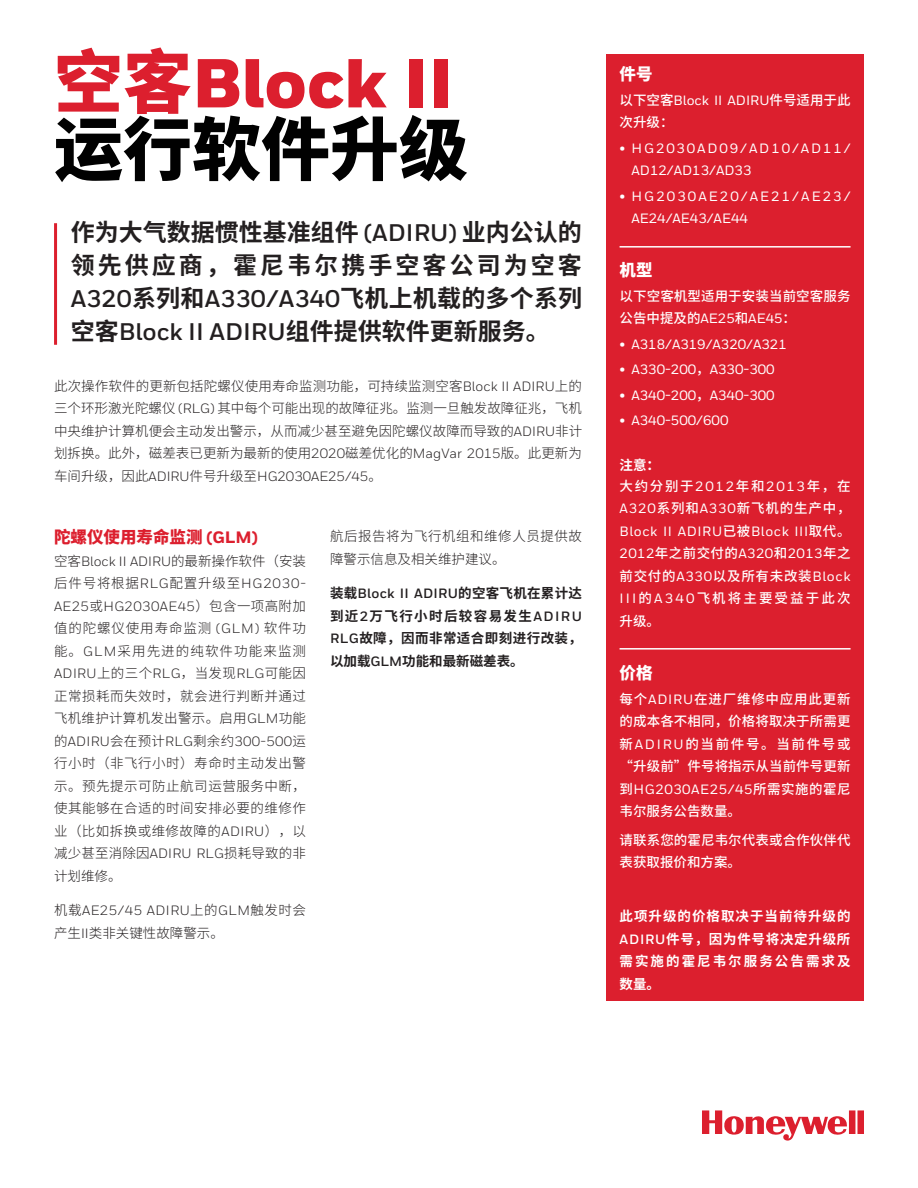
<style>
.page{position:relative;width:918px;height:1188px;background:#fff}
.page>*{position:absolute;margin:0;border:0;box-sizing:border-box;transform-origin:0 0}
.t1{font:900 69px "Honeywell Sans";color:#dc1f2e}
.t2{font:800 69px "Source Han Sans CN";color:#010101}
.t3{font:700 24px/33px "Source Han Sans CN";letter-spacing:.13em;color:#231f20}
.t4{font:700 24px "Honeywell Sans";letter-spacing:.01em;color:#231f20}
.t5{font:700 24px "Source Han Sans CN";color:#231f20}
.t6{font:800 16.5px "Source Han Sans CN";color:#dc1f2e}
.t7{font:800 16.5px "Source Han Sans CN";color:#fff}
.t8{font:300 13.5px/22.5px "Source Han Sans CN";letter-spacing:.02em;color:#231f20;text-align:justify}
.t9{font:500 13.5px/22.5px "Source Han Sans CN";letter-spacing:.005em;color:#fff}
.t10{font:13.5px "Honeywell Sans";letter-spacing:.03em;color:#231f20}
.t11{font:500 13.5px "Honeywell Sans";color:#fff}
.t12{font:300 13.5px/22.5px "Source Han Sans CN";letter-spacing:.04em;color:#231f20}
.t13{font:700 13.5px/22.5px "Source Han Sans CN";letter-spacing:.075em;color:#fff;text-align:justify}
.t14{font:700 13.5px/22.5px "Source Han Sans CN";letter-spacing:.035em;color:#231f20;text-align:justify}
.t15{font:500 13.5px/22.5px "Honeywell Sans";letter-spacing:.045em;color:#fff}
.t16{font:300 13.5px/22.5px "Source Han Sans CN";letter-spacing:.06em;color:#231f20}
.t17{font:300 13.5px/22.5px "Source Han Sans CN";letter-spacing:.075em;color:#231f20}
.t18{font:500 13.5px/22.5px "Source Han Sans CN";letter-spacing:.06em;color:#fff}
.t19{font:500 13.5px/22.5px "Honeywell Sans";letter-spacing:.14em;color:#fff}
.t20{font:500 13.5px/22.5px "Honeywell Sans";letter-spacing:.155em;color:#fff}
.t21{font:13.5px "Honeywell Sans";color:#231f20}
.t22{font:700 13.5px "Honeywell Sans";letter-spacing:.02em;color:#231f20}
.t23{font:500 13.5px "Honeywell Sans";letter-spacing:.04em;color:#fff}
.t24{font:300 13.5px "Source Han Sans CN";color:#231f20}
.s1{font-family:"Source Han Sans CN";font-weight:800}
.s2{font-family:"Honeywell Sans"}
.s3{font-family:"Source Han Sans CN"}
.s4{font-family:"Honeywell Sans";font-weight:400}
.s5{font-family:"Source Han Sans CN";font-weight:300}
</style>
<div class="page">
<hr style="left:54px;top:223px;width:3px;height:122px;background:#dc1f2e">
<div style="left:606px;top:54px;width:258px;height:946px;background:#dc1f2e"></div>
<hr style="left:620px;top:246px;width:231px;height:2px;background:#fff">
<hr style="left:620px;top:648px;width:231px;height:2px;background:#fff">
<svg style="left:702px;top:1110px;width:162px;height:31px"></svg>
<h1 class="t1" style="left:54px;top:41px;width:402px"><span class="s1">空客</span>Block II</h1>
<h1 class="t2" style="left:54px;top:110px;width:416px">运行软件升级</h1>
<h2 class="t3" style="left:71px;top:216px;width:513px">作为大气数据惯性基准组件 <span class="s2">(ADIRU)</span> 业内公认的领先供应商，霍尼韦尔携手空客公司为空客</h2>
<h2 class="t4" style="left:71px;top:284px;width:513px">A320<span class="s3">系列和</span>A330/A340<span class="s3">飞机上机载的多个系列</span></h2>
<h2 class="t5" style="left:71px;top:317px;width:481px">空客<span class="s2">Block II ADIRU</span>组件提供软件更新服务。</h2>
<p class="t8" style="left:54px;top:375px;width:530px">此次操作软件的更新包括陀螺仪使用寿命监测功能，可持续监测空客<span class="s4">Block II ADIRU</span>上的三个环形激光陀螺仪 <span class="s4">(RLG)</span> 其中每个可能出现的故障征兆。监测一旦触发故障征兆，飞机中央维护计算机便会主动发出警示，从而减少甚至避免因陀螺仪故障而导致的<span class="s4">ADIRU</span>非计划拆换。此外，磁差表已更新为最新的使用<span class="s4">2020</span>磁差优化的<span class="s4">MagVar 2015</span>版。此更新为</p>
<p class="t21" style="left:54px;top:468px;width:329px"><span class="s5">车间升级，因此</span>ADIRU<span class="s5">件号升级至</span>HG2030AE25/45<span class="s5">。</span></p>
<p class="t6" style="left:54px;top:528px;width:205px">陀螺仪使用寿命监测 <span class="s2">(GLM)</span></p>
<p class="t16" style="left:54px;top:550px;width:254px">空客<span class="s4">Block II ADIRU</span>的最新操作软件（安装后件号将根据<span class="s4">RLG</span>配置升级至<span class="s4">HG2030-</span></p>
<p class="t10" style="left:54px;top:598px;width:253px">AE25<span class="s5">或</span>HG2030AE45<span class="s5">）包含一项高附加</span></p>
<p class="t17" style="left:54px;top:618px;width:254px">值的陀螺仪使用寿命监测 <span class="s4">(GLM)</span> 软件功能。<span class="s4">GLM</span>采用先进的纯软件功能来监测</p>
<p class="t10" style="left:54px;top:666px;width:253px">ADIRU<span class="s5">上的三个</span>RLG<span class="s5">，当发现</span>RLG<span class="s5">可能因</span></p>
<p class="t12" style="left:54px;top:685px;width:253px">正常损耗而失效时，就会进行判断并通过飞机维护计算机发出警示。启用<span class="s4">GLM</span>功能</p>
<p class="t10" style="left:54px;top:733px;width:254px"><span class="s5">的</span>ADIRU<span class="s5">会在预计</span>RLG<span class="s5">剩余约</span>300-500<span class="s5">运</span></p>
<p class="t8" style="left:54px;top:753px;width:254px">行小时（非飞行小时）寿命时主动发出警示。预先提示可防止航司运营服务中断，使其能够在合适的时间安排必要的维修作业（比如拆换或维修故障的<span class="s4">ADIRU</span>），以减少甚至消除因<span class="s4">ADIRU RLG</span>损耗导致的非计划维修。</p>
<p class="t10" style="left:54px;top:903px;width:253px"><span class="s5">机载</span>AE25/45 ADIRU<span class="s5">上的</span>GLM<span class="s5">触发时会</span></p>
<p class="t24" style="left:54px;top:925px;width:171px">产生<span class="s4">II</span>类非关键性故障警示。</p>
<p class="t12" style="left:330px;top:526px;width:253px">航后报告将为飞行机组和维修人员提供故障警示信息及相关维护建议。</p>
<p class="t22" style="left:330px;top:586px;width:253px"><span class="s3">装载</span>Block II ADIRU<span class="s3">的空客飞机在累计达</span></p>
<p class="t14" style="left:330px;top:605px;width:254px">到近<span class="s2">2</span>万飞行小时后较容易发生<span class="s2">ADIRU RLG</span>故障，因而非常适合即刻进行改装，以加载<span class="s2">GLM</span>功能和最新磁差表。</p>
<p class="t7" style="left:620px;top:65px;width:34px">件号</p>
<p class="t11" style="left:620px;top:92px;width:232px"><span class="s3">以下空客</span>Block II ADIRU<span class="s3">件号适用于此</span></p>
<p class="t9" style="left:620px;top:111px;width:55px">次升级：</p>
<p class="t19" style="left:631px;top:137px;width:221px;text-indent:-12px">• HG2030AD09/AD10/AD11/<br>AD12/AD13/AD33</p>
<p class="t20" style="left:631px;top:185px;width:221px;text-indent:-12px">• HG2030AE20/AE21/AE23/<br>AE24/AE43/AE44</p>
<p class="t7" style="left:620px;top:261px;width:34px">机型</p>
<p class="t9" style="left:620px;top:285px;width:233px">以下空客机型适用于安装当前空客服务公告中提及的<span class="s2">AE25</span>和<span class="s2">AE45</span>：</p>
<p class="t11" style="left:620px;top:336px;width:169px">• A318/A319/A320/A321</p>
<p class="t11" style="left:620px;top:361px;width:157px">• A330-200<span class="s3">，</span>A330-300</p>
<p class="t11" style="left:620px;top:387px;width:157px">• A340-200<span class="s3">，</span>A340-300</p>
<p class="t11" style="left:620px;top:412px;width:110px">• A340-500/600</p>
<p class="t13" style="left:620px;top:455px;width:42px">注意：</p>
<p class="t18" style="left:620px;top:475px;width:233px">大约分别于<span class="s2">2012</span>年和<span class="s2">2013</span>年，在<br><span class="s2">A320</span>系列和<span class="s2">A330</span>新飞机的生产中，</p>
<p class="t15" style="left:620px;top:520px;width:232px">Block II ADIRU<span class="s3">已被</span>Block III<span class="s3">取代。<br></span>2012<span class="s3">年之前交付的</span>A320<span class="s3">和</span>2013<span class="s3">年之</span></p>
<p class="t9" style="left:620px;top:565px;width:233px;text-align:justify">前交付的<span class="s2">A330</span>以及所有未改装<span class="s2">Block III</span>的<span class="s2">A340</span>飞机将主要受益于此次升级。</p>
<p class="t7" style="left:620px;top:664px;width:34px">价格</p>
<p class="t9" style="left:620px;top:688px;width:233px;text-align:justify">每个<span class="s2">ADIRU</span>在进厂维修中应用此更新的成本各不相同，价格将取决于所需更新<span class="s2">ADIRU</span>的当前件号。当前件号或“升级前”件号将指示从当前件号更新</p>
<p class="t23" style="left:620px;top:781px;width:233px"><span class="s3">到</span>HG2030AE25/45<span class="s3">所需实施的霍尼</span></p>
<p class="t9" style="left:620px;top:797px;width:233px;line-height:28.5px">韦尔服务公告数量。<br>请联系您的霍尼韦尔代表或合作伙伴代</p>
<p class="t9" style="left:620px;top:851px;width:123px">表获取报价和方案。</p>
<p class="t13" style="left:620px;top:905px;width:233px">此项升级的价格取决于当前待升级的<span class="s2">ADIRU</span>件号，因为件号将决定升级所需实施的霍尼韦尔服务公告需求及数量。</p>
</div>
